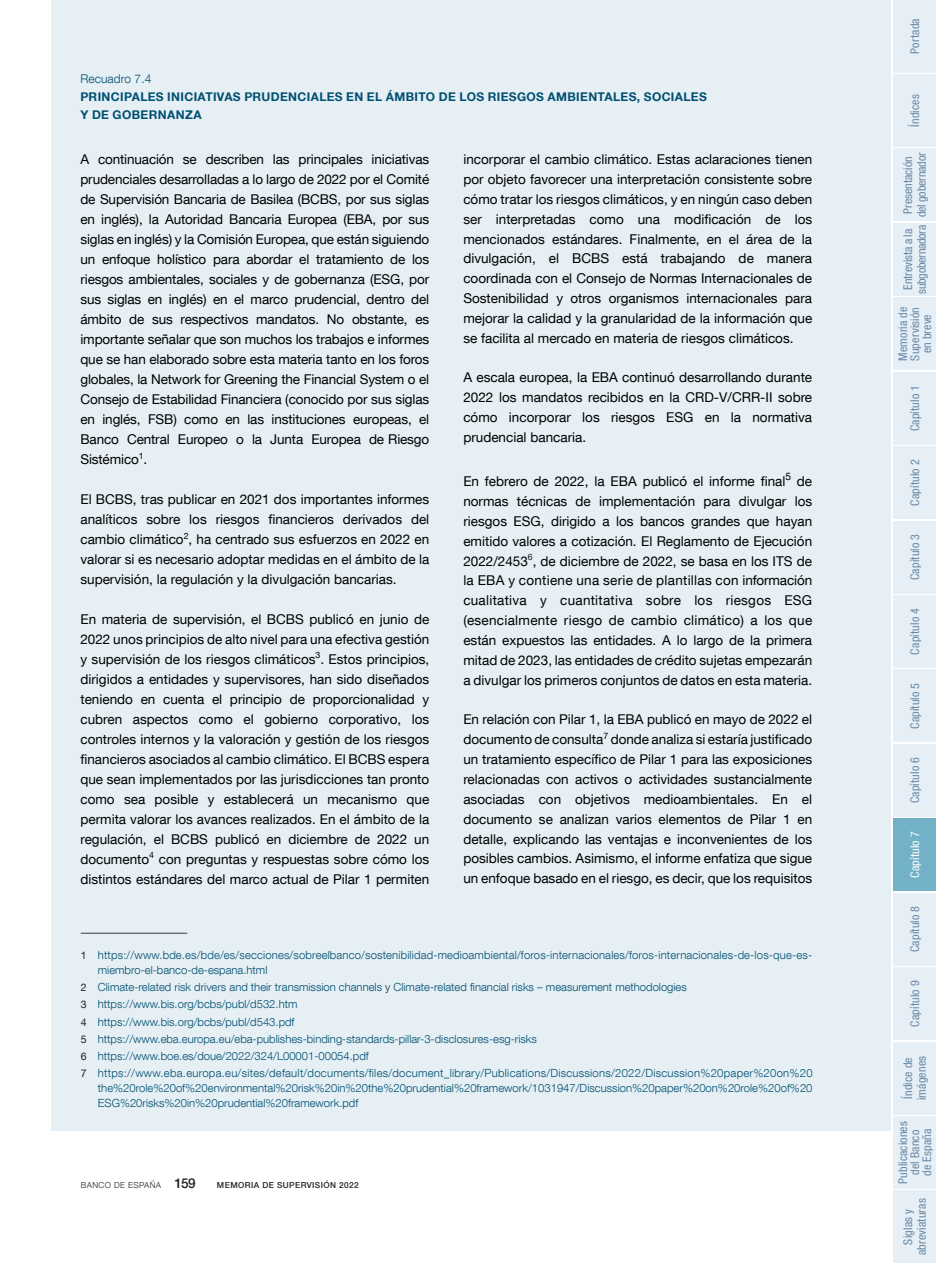
<style>
.page{position:relative;width:936px;height:1263px;background:#fff}
.page>*{position:absolute;margin:0;border:0;box-sizing:border-box;transform-origin:0 0}
.Recuadro_texto{font:13.5px/20px "Bd E Neue Helvetica";color:#000;text-align:justify}
.t1{font:condensed 12px/12px "Bd E Neue Helvetica";letter-spacing:.01em;color:#6687a5;text-align:center}
.Recuadro_título{font:700 12px/18px "Bd E Neue Helvetica";letter-spacing:.03em;color:#004e71}
.t2{font:condensed 12px/13.5px "Bd E Neue Helvetica";letter-spacing:-.015em;color:#6687a5;text-align:center}
.Recuadro_número{font:300 12px "Bd E Neue Helvetica";letter-spacing:.005em;color:#004e71}
.t3{font:condensed 12px "Bd E Neue Helvetica";letter-spacing:.015em;color:#fff}
.Recuadro_citas_1_-_s{font:300 11.25px/15px "Bd E Neue Helvetica";color:#004e71;text-align:justify}
.Recuadro_citas_1{font:300 11.25px/15px "Bd E Neue Helvetica";letter-spacing:.015em;color:#004e71}
.Recuadro_texto-2{font:10.2px "Bd E Neue Helvetica";color:#000}
.t4{font:500 8.25px "Bd E Neue Helvetica";letter-spacing:.05em;color:#231f20}
.t5{font:300 8.25px "Bd E Neue Helvetica";letter-spacing:.05em;color:#231f20}
.s1{font-weight:400;font-size:10.5px;color:#231f20}
.s2{color:#231f20}
.s3{font-weight:500;font-size:13.5px}
</style>
<div class="page">
<div style="left:893px;top:0;width:42px;height:72px;background:#e6eff5"></div>
<div style="left:893px;top:74px;width:42px;height:73px;background:#e6eff5"></div>
<div style="left:893px;top:149px;width:42px;height:72px;background:#e6eff5"></div>
<div style="left:893px;top:223px;width:42px;height:73px;background:#e6eff5"></div>
<div style="left:893px;top:298px;width:42px;height:72px;background:#e6eff5"></div>
<div style="left:893px;top:372px;width:42px;height:72px;background:#e6eff5"></div>
<div style="left:893px;top:446px;width:42px;height:73px;background:#e6eff5"></div>
<div style="left:893px;top:521px;width:42px;height:72px;background:#e6eff5"></div>
<div style="left:893px;top:595px;width:42px;height:73px;background:#e6eff5"></div>
<div style="left:893px;top:670px;width:42px;height:72px;background:#e6eff5"></div>
<div style="left:893px;top:744px;width:42px;height:72px;background:#e6eff5"></div>
<div style="left:893px;top:819px;width:42px;height:72px;background:#72b1c8"></div>
<div style="left:893px;top:893px;width:42px;height:72px;background:#e6eff5"></div>
<div style="left:893px;top:967px;width:42px;height:73px;background:#e6eff5"></div>
<div style="left:893px;top:1042px;width:42px;height:72px;background:#e6eff5"></div>
<div style="left:893px;top:1116px;width:42px;height:72px;background:#e6eff5"></div>
<div style="left:893px;top:1191px;width:42px;height:72px;background:#e6eff5"></div>
<div style="left:52px;top:0;width:838px;height:1131px;background:#e5eff4"></div>
<hr style="left:81px;top:933px;width:106px;height:1px;background:#3e3e3f">
<p class="Recuadro_número" style="left:80px;top:71px;width:72px">Recuadro 7.4</p>
<h4 class="Recuadro_título" style="left:80px;top:87px;width:627px">PRINCIPALES INICIATIVAS PRUDENCIALES EN EL ÁMBITO DE LOS RIESGOS AMBIENTALES, SOCIALES<br>Y DE GOBERNANZA</h4>
<p class="Recuadro_texto" style="left:80px;top:149px;width:350px">A continuación se describen las principales iniciativas prudenciales desarrolladas a lo largo de 2022 por el Comité de Supervisión Bancaria de Basilea (BCBS, por sus siglas en inglés), la Autoridad Bancaria Europea (EBA, por sus siglas en inglés) y la Comisión Europea, que están siguiendo un enfoque holístico para abordar el tratamiento de los riesgos ambientales, sociales y de gobernanza (ESG, por sus siglas en inglés) en el marco prudencial, dentro del ámbito de sus respectivos mandatos. No obstante, es importante señalar que son muchos los trabajos e informes que se han elaborado sobre esta materia tanto en los foros globales, la Network for Greening the Financial System o el Consejo de Estabilidad Financiera (conocido por sus siglas en inglés, FSB) como en las instituciones europeas, el Banco Central Europeo o la Junta Europea de Riesgo Sistémico<sup>1</sup>.</p>
<p class="Recuadro_texto" style="left:80px;top:489px;width:350px">El BCBS, tras publicar en 2021 dos importantes informes analíticos sobre los riesgos financieros derivados del cambio climático<sup>2</sup>, ha centrado sus esfuerzos en 2022 en valorar si es necesario adoptar medidas en el ámbito de la supervisión, la regulación y la divulgación bancarias.</p>
<p class="Recuadro_texto" style="left:80px;top:608px;width:350px">En materia de supervisión, el BCBS publicó en junio de 2022 unos principios de alto nivel para una efectiva gestión y supervisión de los riesgos climáticos<sup>3</sup>. Estos principios, dirigidos a entidades y supervisores, han sido diseñados teniendo en cuenta el principio de proporcionalidad y cubren aspectos como el gobierno corporativo, los controles internos y la valoración y gestión de los riesgos financieros asociados al cambio climático. El BCBS espera que sean implementados por las jurisdicciones tan pronto como sea posible y establecerá un mecanismo que permita valorar los avances realizados. En el ámbito de la regulación, el BCBS publicó en diciembre de 2022 un documento<sup>4</sup> con preguntas y respuestas sobre cómo los distintos estándares del marco actual de Pilar 1 permiten</p>
<p class="Recuadro_texto" style="left:463px;top:149px;width:350px">incorporar el cambio climático. Estas aclaraciones tienen por objeto favorecer una interpretación consistente sobre cómo tratar los riesgos climáticos, y en ningún caso deben ser interpretadas como una modificación de los mencionados estándares. Finalmente, en el área de la divulgación, el BCBS está trabajando de manera coordinada con el Consejo de Normas Internacionales de Sostenibilidad y otros organismos internacionales para mejorar la calidad y la granularidad de la información que se facilita al mercado en materia de riesgos climáticos.</p>
<p class="Recuadro_texto" style="left:463px;top:367px;width:350px">A escala europea, la EBA continuó desarrollando durante 2022 los mandatos recibidos en la CRD-V/CRR-II sobre cómo incorporar los riesgos ESG en la normativa prudencial bancaria.</p>
<p class="Recuadro_texto" style="left:463px;top:471px;width:323px">En febrero de 2022, la EBA publicó el informe final</p>
<p class="Recuadro_texto-2" style="left:785px;top:470px;width:7px">5</p>
<p class="Recuadro_texto" style="left:463px;top:471px;width:350px;text-indent:333px">de normas técnicas de implementación para divulgar los riesgos ESG, dirigido a los bancos grandes que hayan emitido valores a cotización. El Reglamento de Ejecución 2022/2453<sup>6</sup>, de diciembre de 2022, se basa en los ITS de la EBA y contiene una serie de plantillas con información cualitativa y cuantitativa sobre los riesgos ESG (esencialmente riesgo de cambio climático) a los que están expuestos las entidades. A lo largo de la primera mitad de 2023, las entidades de crédito sujetas empezarán a divulgar los primeros conjuntos de datos en esta materia.</p>
<p class="Recuadro_texto" style="left:463px;top:709px;width:350px">En relación con Pilar 1, la EBA publicó en mayo de 2022 el documento de consulta<sup>7</sup> donde analiza si estaría justificado un tratamiento específico de Pilar 1 para las exposiciones relacionadas con activos o actividades sustancialmente asociadas con objetivos medioambientales. En el documento se analizan varios elementos de Pilar 1 en detalle, explicando las ventajas e inconvenientes de los posibles cambios. Asimismo, el informe enfatiza que sigue un enfoque basado en el riesgo, es decir, que los requisitos</p>
<p class="Recuadro_citas_1" style="left:98px;top:947px;width:715px;text-indent:-17px"><span class="s1">1</span> https://www.bde.es/bde/es/secciones/sobreelbanco/sostenibilidad-medioambiental/foros-internacionales/foros-internacionales-de-los-que-es&shy;miembro-el-banco-de-espana.html</p>
<p class="Recuadro_citas_1_-_s" style="left:81px;top:979px;width:607px"><span class="s1">2</span> Climate-related risk drivers and their transmission channels <span class="s2">y</span> Climate-related financial risks – measurement methodologies</p>
<p class="Recuadro_citas_1_-_s" style="left:81px;top:997px;width:218px"><span class="s1">3</span> https://www.bis.org/bcbs/publ/d532.htm</p>
<p class="Recuadro_citas_1_-_s" style="left:81px;top:1014px;width:215px"><span class="s1">4</span> https://www.bis.org/bcbs/publ/d543.pdf</p>
<p class="Recuadro_citas_1_-_s" style="left:81px;top:1031px;width:457px"><span class="s1">5</span> https://www.eba.europa.eu/eba-publishes-binding-standards-pillar-3-disclosures-esg-risks</p>
<p class="Recuadro_citas_1_-_s" style="left:81px;top:1048px;width:289px"><span class="s1">6</span> https://www.boe.es/doue/2022/324/L00001-00054.pdf</p>
<p class="Recuadro_citas_1_-_s" style="left:98px;top:1065px;width:716px;text-indent:-17px"><span class="s1">7</span> https://www.eba.europa.eu/sites/default/documents/files/document_library/Publications/Discussions/2022/Discussion%20paper%20on%20 the%20role%20of%20environmental%20risk%20in%20the%20prudential%20framework/1031947/Discussion%20paper%20on%20role%20of%20<br>ESG%20risks%20in%20prudential%20framework.pdf</p>
<p class="t5" style="left:81px;top:1180px;width:116px">BANCO DE ESPAÑA <span class="s3">159</span></p>
<p class="t4" style="left:217px;top:1180px;width:143px">MEMORIA DE SUPERVISIÓN 2022</p>
<p class="t1" style="left:908px;top:54px;width:37px;rotate:-90deg">Portada</p>
<p class="t1" style="left:908px;top:127px;width:34px;rotate:-90deg">Índices</p>
<p class="t1" style="left:901px;top:217px;width:67px;line-height:13.5px;rotate:-90deg">Presentación del gobernador</p>
<p class="t2" style="left:901px;top:294px;width:70px;rotate:-90deg">Entrevista a la subgobernadora</p>
<p class="t1" style="left:896px;top:361px;width:56px;rotate:-90deg">Memoria de<br>Supervisión en breve</p>
<p class="t1" style="left:908px;top:431px;width:48px;rotate:-90deg">Capítulo 1</p>
<p class="t1" style="left:908px;top:506px;width:48px;rotate:-90deg">Capítulo 2</p>
<p class="t1" style="left:908px;top:580px;width:48px;rotate:-90deg">Capítulo 3</p>
<p class="t1" style="left:908px;top:655px;width:48px;rotate:-90deg">Capítulo 4</p>
<p class="t1" style="left:908px;top:729px;width:48px;rotate:-90deg">Capítulo 5</p>
<p class="t1" style="left:908px;top:803px;width:48px;rotate:-90deg">Capítulo 6</p>
<p class="t3" style="left:907px;top:878px;width:48px;rotate:-90deg">Capítulo 7</p>
<p class="t1" style="left:908px;top:952px;width:48px;rotate:-90deg">Capítulo 8</p>
<p class="t1" style="left:908px;top:1027px;width:48px;rotate:-90deg">Capítulo 9</p>
<p class="t1" style="left:901px;top:1100px;width:46px;line-height:13.5px;text-align:left;rotate:-90deg">Índice de imágenes</p>
<p class="t1" style="left:896px;top:1183px;width:64px;rotate:-90deg">Publicaciones del Banco<br>de España</p>
<p class="t1" style="left:901px;top:1255px;width:58px;line-height:13.5px;rotate:-90deg">Siglas y abreviaturas</p>
</div>
